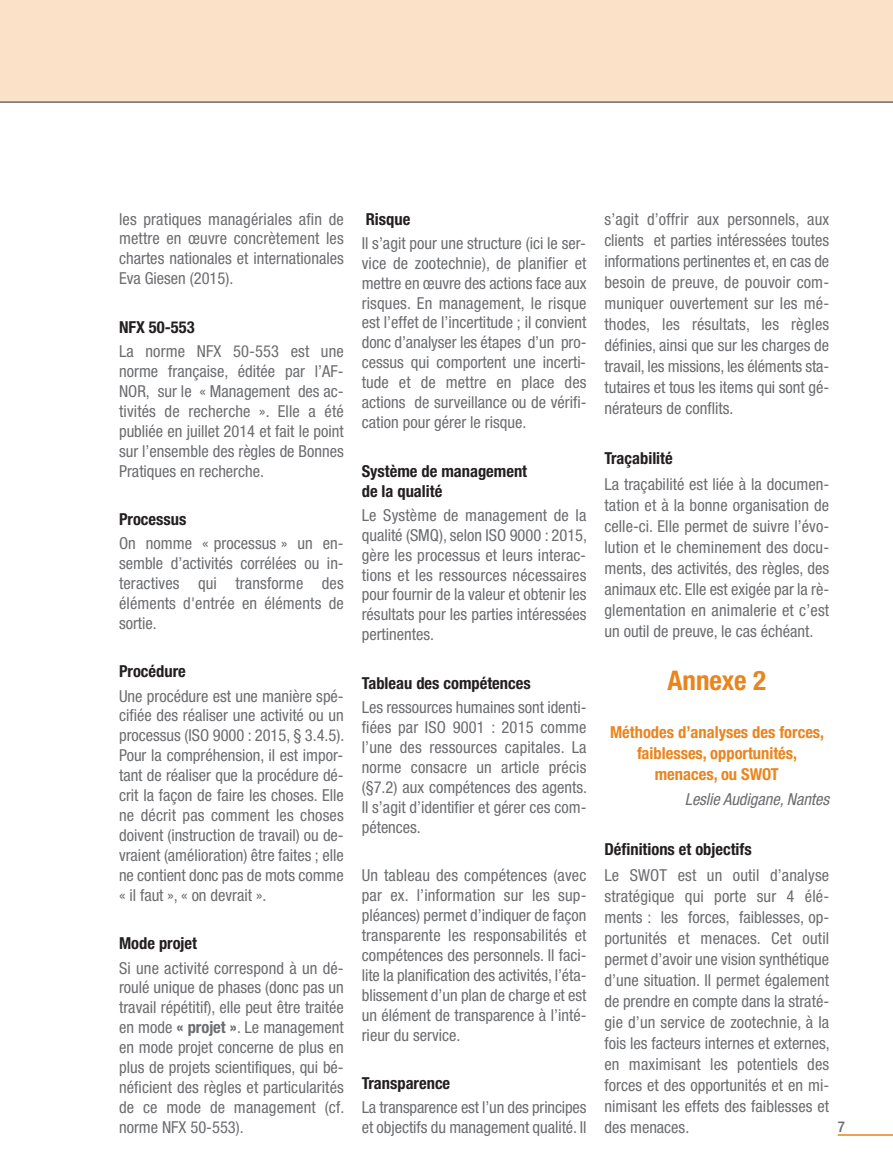
<style>
.page{position:relative;width:893px;height:1170px;background:#fff}
.page>*{position:absolute;margin:0;border:0;box-sizing:border-box;transform-origin:0 0}
.t1{font:700 condensed 27px "Helvetica Neue";color:#ea841d}
.t2{font:condensed 16.5px/20px "Helvetica Neue";color:#6c6d70;text-align:justify}
.t3{font:700 condensed 16.5px/20px "Helvetica Neue";color:#231f20}
.t4{font:700 condensed 16.5px/21px "Helvetica Neue";color:#ea841d;text-align:center}
.t5{font:italic condensed 16.5px "Helvetica Neue";color:#6c6d70}
.t6{font:500 condensed 15px "Helvetica Neue";color:#6c6d70}
.s1{font-weight:700}
</style>
<div class="page">
<div style="left:0;top:0;width:893px;height:102px;background:#fbe1c7"></div>
<hr style="left:0;top:101px;width:893px;height:2px;background:#6c6d70">
<hr style="left:838px;top:1134px;width:55px;height:1px;background:#ea841d">
<p class="t2" style="left:119px;top:210px;width:226px">les pratiques managériales afin de mettre en œuvre concrètement les chartes nationales et internationales Eva Giesen (2015).</p>
<p class="t3" style="left:119px;top:318px;width:77px">NFX 50-553</p>
<p class="t2" style="left:119px;top:342px;width:226px">La norme NFX 50-553 est une norme française, éditée par l’AF-NOR, sur le « Management des ac&shy;tivités de recherche ». Elle a été publiée en juillet 2014 et fait le point sur l’ensemble des règles de Bonnes Pratiques en recherche.</p>
<p class="t3" style="left:119px;top:510px;width:69px">Processus</p>
<p class="t2" style="left:119px;top:534px;width:226px">On nomme « processus » un en&shy;semble d’activités corrélées ou in&shy;teractives qui transforme des éléments d'entrée en éléments de sortie.</p>
<p class="t3" style="left:119px;top:663px;width:68px">Procédure</p>
<p class="t2" style="left:119px;top:687px;width:227px">Une procédure est une manière spé&shy;cifiée des réaliser une activité ou un processus (ISO 9000 : 2015, § 3.4.5).<br>Pour la compréhension, il est impor&shy;tant de réaliser que la procédure dé&shy;crit la façon de faire les choses. Elle ne décrit pas comment les choses doivent (instruction de travail) ou de&shy;vraient (amélioration) être faites ; elle ne contient donc pas de mots comme « il faut », « on devrait ».</p>
<p class="t3" style="left:119px;top:934px;width:80px">Mode projet</p>
<p class="t2" style="left:119px;top:959px;width:227px">Si une activité correspond à un dé&shy;roulé unique de phases (donc pas un travail répétitif), elle peut être traitée en mode <span class="s1">« projet »</span>. Le management en mode projet concerne de plus en plus de projets scientifiques, qui bé&shy;néficient des règles et particularités de ce mode de management (cf. norme NFX 50-553).</p>
<p class="t3" style="left:366px;top:210px;width:46px">Risque</p>
<p class="t2" style="left:362px;top:234px;width:226px">Il s’agit pour une structure (ici le ser&shy;vice de zootechnie), de planifier et mettre en œuvre des actions face aux risques. En management, le risque est l’effet de l’incertitude ; il convient donc d’analyser les étapes d’un pro&shy;cessus qui comportent une incerti&shy;tude et de mettre en place des actions de surveillance ou de vérifi&shy;cation pour gérer le risque.</p>
<p class="t3" style="left:362px;top:462px;width:167px">Système de management de la qualité</p>
<p class="t2" style="left:362px;top:506px;width:227px">Le Système de management de la qualité (SMQ), selon ISO 9000 : 2015, gère les processus et leurs interac&shy;tions et les ressources nécessaires pour fournir de la valeur et obtenir les résultats pour les parties intéressées pertinentes.</p>
<p class="t3" style="left:362px;top:674px;width:170px">Tableau des compétences</p>
<p class="t2" style="left:362px;top:698px;width:227px">Les ressources humaines sont identi&shy;fiées par ISO 9001 : 2015 comme l’une des ressources capitales. La norme consacre un article précis (§7.2) aux compétences des agents.<br>Il s’agit d’identifier et gérer ces com&shy;pétences.</p>
<p class="t2" style="left:362px;top:866px;width:226px">Un tableau des compétences (avec par ex. l’information sur les sup&shy;pléances) permet d’indiquer de façon transparente les responsabilités et compétences des personnels. Il faci&shy;lite la planification des activités, l’éta&shy;blissement d’un plan de charge et est un élément de transparence à l’inté&shy;rieur du service.</p>
<p class="t3" style="left:362px;top:1074px;width:90px">Transparence</p>
<p class="t2" style="left:362px;top:1098px;width:226px">La transparence est l’un des principes et objectifs du management qualité. Il</p>
<p class="t2" style="left:604px;top:209px;width:226px;line-height:21px">s’agit d’offrir aux personnels, aux clients et parties intéressées toutes informations pertinentes et, en cas de besoin de preuve, de pouvoir com&shy;muniquer ouvertement sur les mé&shy;thodes, les résultats, les règles définies, ainsi que sur les charges de travail, les missions, les éléments sta&shy;tutaires et tous les items qui sont gé&shy;nérateurs de conflits.</p>
<p class="t3" style="left:604px;top:450px;width:70px">Traçabilité</p>
<p class="t2" style="left:604px;top:474px;width:226px;line-height:21px">La traçabilité est liée à la documen&shy;tation et à la bonne organisation de celle-ci. Elle permet de suivre l’évo&shy;lution et le cheminement des docu&shy;ments, des activités, des règles, des animaux etc. Elle est exigée par la rè&shy;glementation en animalerie et c’est un outil de preuve, le cas échéant.</p>
<h1 class="t1" style="left:668px;top:671px;width:100px">Annexe 2</h1>
<p class="t4" style="left:610px;top:722px;width:216px">Méthodes d’analyses des forces, faiblesses, opportunités, menaces, ou SWOT</p>
<p class="t5" style="left:685px;top:793px;width:146px">Leslie Audigane, Nantes</p>
<p class="t3" style="left:604px;top:840px;width:149px">Définitions et objectifs</p>
<p class="t2" style="left:604px;top:865px;width:227px;line-height:21px">Le SWOT est un outil d’analyse stratégique qui porte sur 4 élé&shy;ments : les forces, faiblesses, op&shy;portunités et menaces. Cet outil permet d’avoir une vision synthétique d’une situation. Il permet également de prendre en compte dans la straté&shy;gie d’un service de zootechnie, à la fois les facteurs internes et externes, en maximisant les potentiels des forces et des opportunités et en mi&shy;nimisant les effets des faiblesses et des menaces.</p>
<p class="t6" style="left:838px;top:1120px;width:9px">7</p>
</div>
